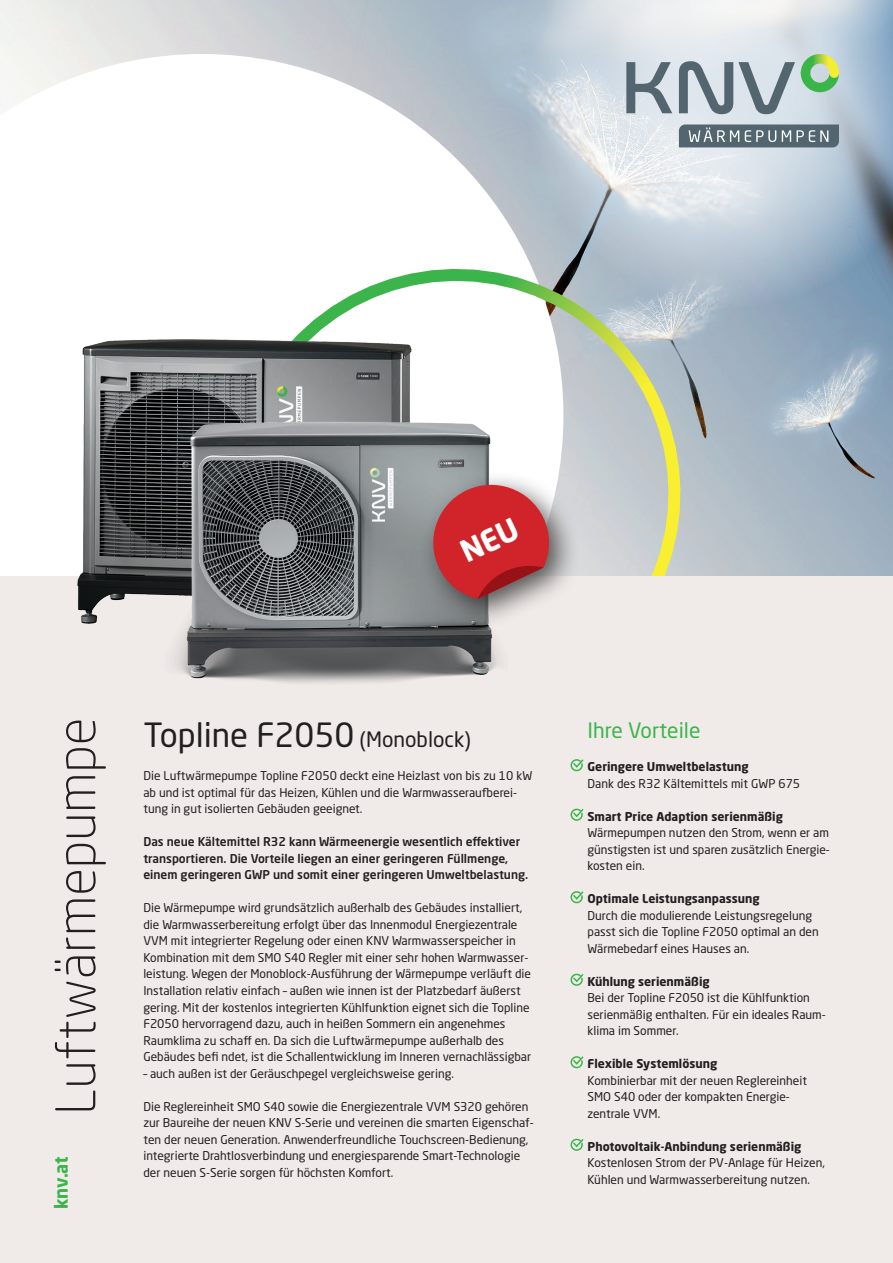
<style>
.page{position:relative;width:893px;height:1263px;background:#fff}
.page>*{position:absolute;margin:0;border:0;box-sizing:border-box;transform-origin:0 0}
.t1{font:300 54px "Neo Sans W1 G";color:#231f20}
.t2{font:33px "Neo Sans W1 G";color:#231f20}
.t3{font:21px "Neo Sans W1 G";color:#3bb54b}
.t4{font:700 18px "Neo Sans W1 G";color:#3bb54b}
.t5{font:12px/16.5px "Neo Sans W1 G";color:#231f20}
.t6{font:500 12px/16.5px "Neo Sans W1 G";color:#231f20}
.t7{font:700 12px "Neo Sans W1 G";color:#231f20}
.s1{font-size:21px}
</style>
<div class="page">
<img style="left:0;top:0;width:893px;height:576px">
<svg style="left:0;top:54px;width:526px;height:522px"></svg>
<svg style="left:192px;top:229px;width:528px;height:347px"></svg>
<div style="left:0;top:576px;width:893px;height:687px;background:#f0ebe9"></div>
<svg style="left:570px;top:759px;width:14px;height:13px"></svg>
<svg style="left:570px;top:808px;width:14px;height:13px"></svg>
<svg style="left:570px;top:891px;width:14px;height:13px"></svg>
<svg style="left:570px;top:973px;width:14px;height:13px"></svg>
<svg style="left:570px;top:1056px;width:14px;height:13px"></svg>
<svg style="left:570px;top:1138px;width:14px;height:13px"></svg>
<img style="left:11px;top:306px;width:505px;height:270px">
<img style="left:65px;top:378px;width:585px;height:305px">
<svg style="left:526px;top:0;width:367px;height:308px;background:#becad4"></svg>
<svg style="left:626px;top:62px;width:46px;height:51px;background:#9daab2"></svg>
<svg style="left:679px;top:61px;width:116px;height:53px;background:#a5b1b9"></svg>
<svg style="left:679px;top:124px;width:160px;height:23px;background:#6b7b82"></svg>
<svg style="left:801px;top:54px;width:38px;height:38px"></svg>
<div style="left:418px;top:470px;width:163px;height:159px;background:#231f20;opacity:.75"></div>
<svg style="left:425px;top:477px;width:126px;height:122px;background:#be5055"></svg>
<h1 class="t1" style="left:42px;top:1115px;width:399px;rotate:-90deg">Luftwärmepumpe</h1>
<h2 class="t2" style="left:143px;top:715px;width:329px">Topline F2050 <span class="s1">(Monoblock)</span></h2>
<p class="t5" style="left:143px;top:768px;width:390px">Die Luftwärmepumpe Topline F2050 deckt eine Heizlast von bis zu 10 kW ab und ist optimal für das Heizen, Kühlen und die Warmwasseraufberei&shy;tung in gut isolierten Gebäuden geeignet.</p>
<p class="t6" style="left:143px;top:833px;width:386px">Das neue Kältemittel R32 kann Wärmeenergie wesentlich effektiver transportieren. Die Vorteile liegen an einer geringeren Füllmenge, einem geringeren GWP und somit einer geringeren Umweltbelastung.</p>
<p class="t5" style="left:143px;top:900px;width:389px">Die Wärmepumpe wird grundsätzlich außerhalb des Gebäudes installiert, die Warmwasserbereitung erfolgt über das Innenmodul Energiezentrale VVM mit integrierter Regelung oder einen KNV Warmwasserspeicher in Kombination mit dem SMO S40 Regler mit einer sehr hohen Warmwasser&shy;leistung. Wegen der Monoblock-Ausführung der Wärmepumpe verläuft die Installation relativ einfach – außen wie innen ist der Platzbedarf äußerst gering. Mit der kostenlos integrierten Kühlfunktion eignet sich die Topline F2050 hervorragend dazu, auch in heißen Sommern ein angenehmes Raumklima zu schaff en. Da sich die Luftwärmepumpe außerhalb des Gebäudes befi ndet, ist die Schallentwicklung im Inneren vernachlässigbar</p>
<p class="t5" style="left:143px;top:1065px;width:312px">– auch außen ist der Geräuschpegel vergleichsweise gering.</p>
<p class="t5" style="left:143px;top:1098px;width:392px">Die Reglereinheit SMO S40 sowie die Energiezentrale VVM S320 gehören zur Baureihe der neuen KNV S-Serie und vereinen die smarten Eigenschaf&shy;ten der neuen Generation. Anwenderfreundliche Touchscreen-Bedienung, integrierte Drahtlosverbindung und energiesparende Smart-Technologie der neuen S-Serie sorgen für höchsten Komfort.</p>
<h3 class="t4" style="left:50px;top:1209px;width:54px;rotate:-90deg">knv.at</h3>
<h3 class="t3" style="left:587px;top:718px;width:114px">Ihre Vorteile</h3>
<p class="t7" style="left:587px;top:759px;width:163px">Geringere Umweltbelastung</p>
<p class="t5" style="left:587px;top:775px;width:214px">Dank des R32 Kältemittels mit GWP 675</p>
<p class="t7" style="left:587px;top:809px;width:197px">Smart Price Adaption serienmäßig</p>
<p class="t5" style="left:587px;top:824px;width:244px;text-align:justify">Wärmepumpen nutzen den Strom, wenn er am günstigsten ist und sparen zusätzlich Energie&shy;kosten ein.</p>
<p class="t7" style="left:587px;top:891px;width:174px">Optimale Leistungsanpassung</p>
<p class="t5" style="left:587px;top:907px;width:233px">Durch die modulierende Leistungsregelung passt sich die Topline F2050 optimal an den<br>Wärmebedarf eines Hauses an.</p>
<p class="t7" style="left:587px;top:974px;width:124px">Kühlung serienmäßig</p>
<p class="t5" style="left:587px;top:989px;width:240px">Bei der Topline F2050 ist die Kühlfunktion serienmäßig enthalten. Für ein ideales Raum&shy;klima im Sommer.</p>
<p class="t7" style="left:587px;top:1056px;width:131px">Flexible Systemlösung</p>
<p class="t5" style="left:587px;top:1072px;width:221px">Kombinierbar mit der neuen Reglereinheit<br>SMO S40 oder der kompakten Energie&shy;zentrale VVM.</p>
<p class="t7" style="left:587px;top:1139px;width:215px">Photovoltaik-Anbindung serienmäßig</p>
<p class="t5" style="left:587px;top:1154px;width:239px">Kostenlosen Strom der PV-Anlage für Heizen,<br>Kühlen und Warmwasserbereitung nutzen.</p>
</div>
